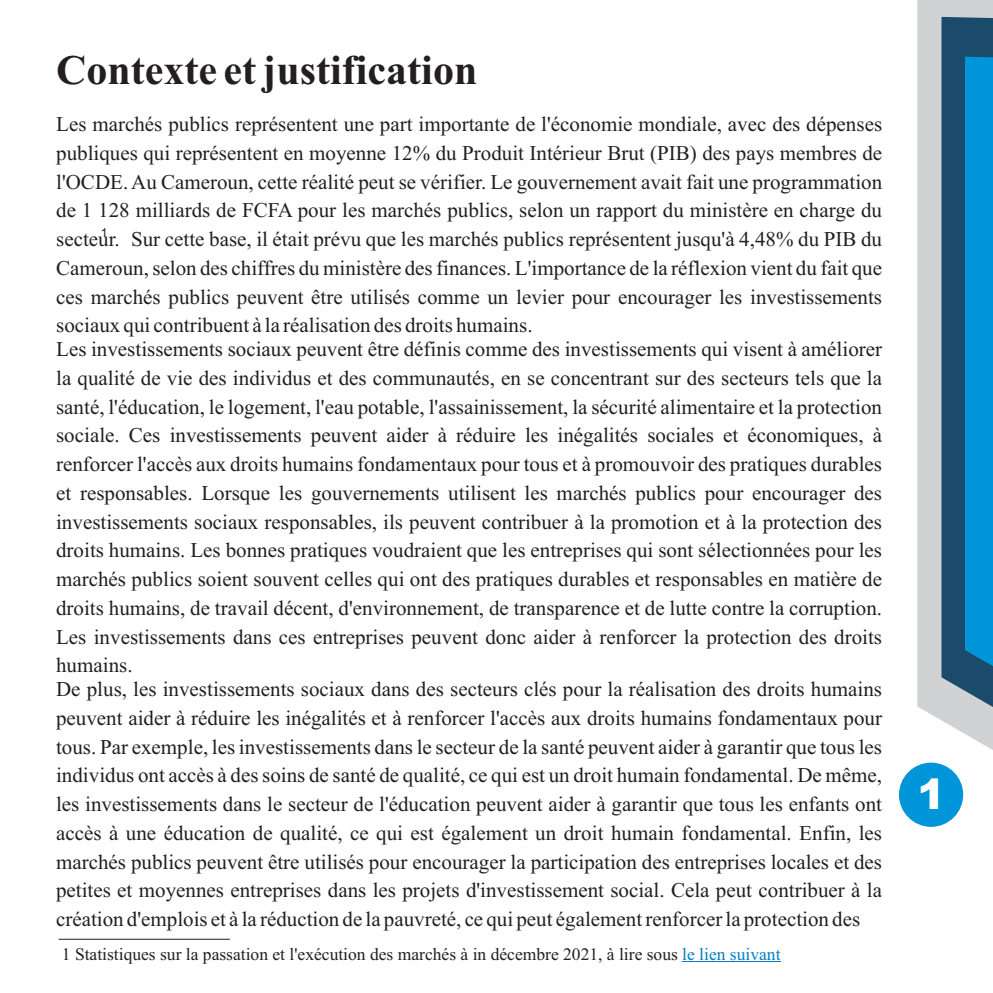
<style>
.page{position:relative;width:993px;height:993px;background:#fff}
.page>*{position:absolute;margin:0;border:0;box-sizing:border-box;transform-origin:0 0}
.t1{font:700 42px "Times New Roman";color:#231f20}
.t2{font:900 42px "Arial";color:#fff}
.t3{font:21px/28.7px "Times New Roman";color:#231f20;text-align:justify}
.t4{font:17.5px "Times New Roman";color:#231f20}
.t5{font:12.25px "Arial";color:#231f20}
.s1{color:#007dc4}
</style>
<div class="page">
<svg style="left:916px;top:0;width:76px;height:827px;background:#d5d6d8"></svg>
<svg style="left:941px;top:17px;width:51px;height:783px;background:#406881"></svg>
<svg style="left:964px;top:57px;width:28px;height:704px;background:#188ec5"></svg>
<div style="left:898px;top:762px;width:64px;height:64px;background:#0095d9;border-radius:50%"></div>
<hr style="left:682px;top:961px;width:98px;height:1px;background:#007dc4">
<hr style="left:59px;top:938px;width:171px;height:1px;background:#231f20">
<h1 class="t1" style="left:56px;top:56px;width:422px">Contexte et justification</h1>
<p class="t3" style="left:56px;top:112px;width:827px">Les marchés publics représentent une part importante de l'économie mondiale, avec des dépenses publiques qui représentent en moyenne 12% du Produit Intérieur Brut (PIB) des pays membres de l'OCDE. Au Cameroun, cette réalité peut se vérifier. Le gouvernement avait fait une programmation de 1 128 milliards de FCFA pour les marchés publics, selon un rapport du ministère en charge du secteur. Sur cette base, il était prévu que les marchés publics représentent jusqu'à 4,48% du PIB du Cameroun, selon des chiffres du ministère des finances. L'importance de la réflexion vient du fait que ces marchés publics peuvent être utilisés comme un levier pour encourager les investissements sociaux qui contribuent à la réalisation des droits humains.</p>
<p class="t3" style="left:56px;top:336px;width:827px">Les investissements sociaux peuvent être définis comme des investissements qui visent à améliorer la qualité de vie des individus et des communautés, en se concentrant sur des secteurs tels que la santé, l'éducation, le logement, l'eau potable, l'assainissement, la sécurité alimentaire et la protection sociale. Ces investissements peuvent aider à réduire les inégalités sociales et économiques, à renforcer l'accès aux droits humains fondamentaux pour tous et à promouvoir des pratiques durables et responsables. Lorsque les gouvernements utilisent les marchés publics pour encourager des investissements sociaux responsables, ils peuvent contribuer à la promotion et à la protection des droits humains. Les bonnes pratiques voudraient que les entreprises qui sont sélectionnées pour les marchés publics soient souvent celles qui ont des pratiques durables et responsables en matière de droits humains, de travail décent, d'environnement, de transparence et de lutte contre la corruption.<br>Les investissements dans ces entreprises peuvent donc aider à renforcer la protection des droits humains.</p>
<p class="t3" style="left:56px;top:676px;width:827px">De plus, les investissements sociaux dans des secteurs clés pour la réalisation des droits humains peuvent aider à réduire les inégalités et à renforcer l'accès aux droits humains fondamentaux pour tous. Par exemple, les investissements dans le secteur de la santé peuvent aider à garantir que tous les individus ont accès à des soins de santé de qualité, ce qui est un droit humain fondamental. De même, les investissements dans le secteur de l'éducation peuvent aider à garantir que tous les enfants ont accès à une éducation de qualité, ce qui est également un droit humain fondamental. Enfin, les marchés publics peuvent être utilisés pour encourager la participation des entreprises locales et des petites et moyennes entreprises dans les projets d'investissement social. Cela peut contribuer à la création d'emplois et à la réduction de la pauvreté, ce qui peut également renforcer la protection des</p>
<p class="t5" style="left:101px;top:228px;width:8px">1</p>
<p class="t4" style="left:62px;top:947px;width:720px">1 Statistiques sur la passation et l'exécution des marchés à in décembre 2021, à lire sous <span class="s1">le lien suivant</span></p>
<h1 class="t2" style="left:917px;top:778px;width:30px">1</h1>
</div>
